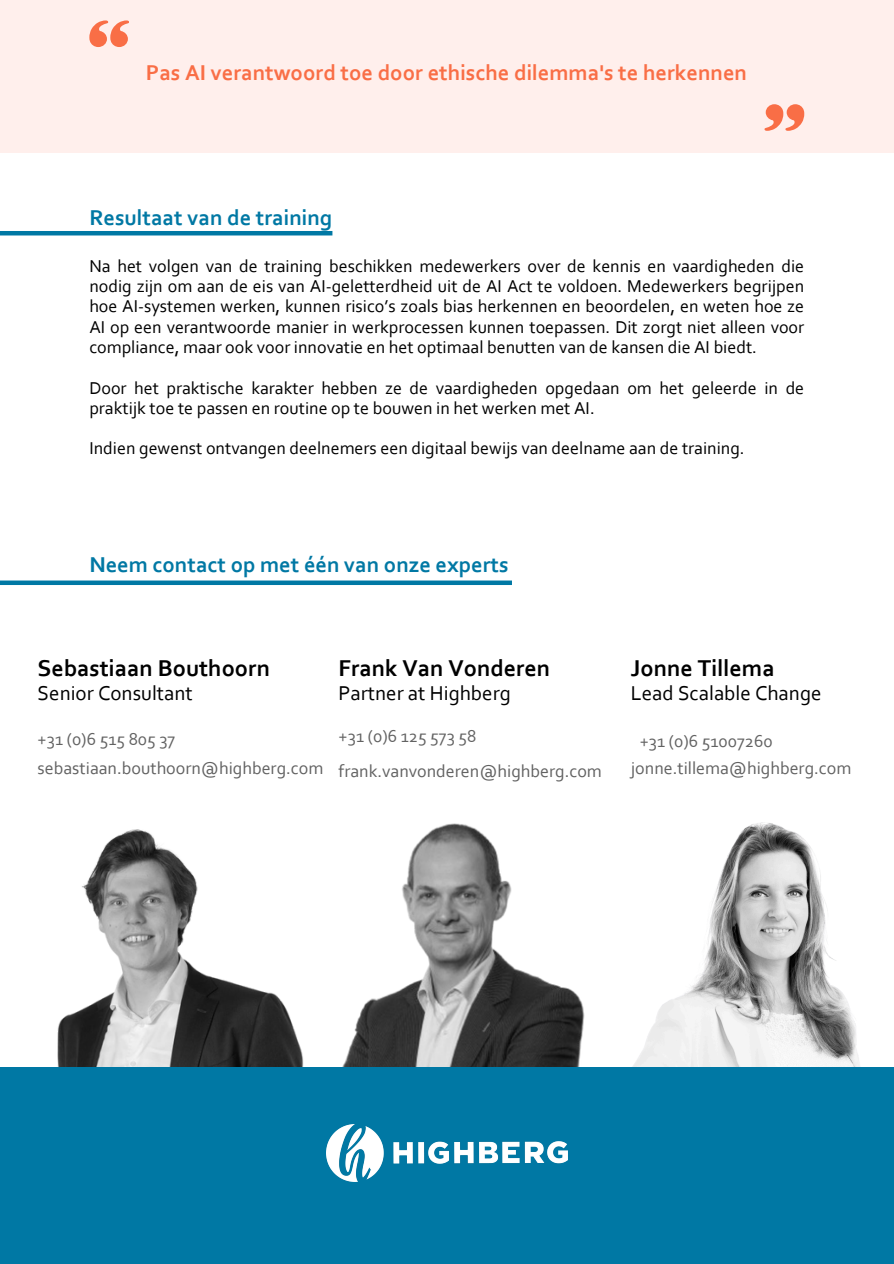
<style>
.page{position:relative;width:894px;height:1264px;background:#fff}
.page>*{position:absolute;margin:0;border:0;box-sizing:border-box;transform-origin:0 0}
.t1{font:700 24px "Corbel";color:#000}
.t2{font:700 22.5px "Corbel";color:#0078a4}
.t3{font:700 22.5px "Corbel";color:#f96e46}
.t4{font:21px "Corbel";color:#000}
.t5{font:18px/20.2px "Corbel";color:#000;text-align:justify}
.t6{font:18px "Corbel";color:#626262}
</style>
<div class="page">
<hr style="left:0;top:231px;width:332px;height:4px;background:#0078a4">
<div style="left:0;top:0;width:893px;height:152px;background:#ffefec"></div>
<svg style="left:764px;top:104px;width:40px;height:27px"></svg>
<svg style="left:89px;top:20px;width:40px;height:27px"></svg>
<img style="left:57px;top:829px;width:244px;height:238px">
<div style="left:0;top:580px;width:512px;height:5px;background:#0078a4"></div>
<img style="left:301px;top:823px;width:284px;height:244px">
<img style="left:632px;top:822px;width:228px;height:245px">
<div style="left:0;top:1067px;width:893px;height:196px;background:#0078a4"></div>
<img style="left:326px;top:1124px;width:241px;height:57px">
<p class="t3" style="left:146px;top:63px;width:602px">Pas AI verantwoord toe door ethische dilemma's te herkennen</p>
<p class="t2" style="left:89px;top:208px;width:244px">Resultaat van de training</p>
<h1 class="t5" style="left:89px;top:257px;width:716px">Na het volgen van de training beschikken medewerkers over de kennis en vaardigheden die nodig zijn om aan de eis van AI-geletterdheid uit de AI Act te voldoen. Medewerkers begrijpen hoe AI-systemen werken, kunnen risico’s zoals bias herkennen en beoordelen, en weten hoe ze AI op een verantwoorde manier in werkprocessen kunnen toepassen. Dit zorgt niet alleen voor compliance, maar ook voor innovatie en het optimaal benutten van de kansen die AI biedt.</h1>
<p class="t5" style="left:89px;top:379px;width:716px">Door het praktische karakter hebben ze de vaardigheden opgedaan om het geleerde in de praktijk toe te passen en routine op te bouwen in het werken met AI.</p>
<h1 class="t5" style="left:89px;top:440px;width:656px">Indien gewenst ontvangen deelnemers een digitaal bewijs van deelname aan de training.</h1>
<p class="t2" style="left:89px;top:555px;width:421px">Neem contact op met één van onze experts</p>
<h1 class="t1" style="left:338px;top:658px;width:213px">Frank Van Vonderen</h1>
<h1 class="t1" style="left:38px;top:658px;width:234px">Sebastiaan Bouthoorn</h1>
<p class="t4" style="left:38px;top:684px;width:157px">Senior Consultant</p>
<h1 class="t4" style="left:338px;top:684px;width:174px">Partner at Highberg</h1>
<h2 class="t4" style="left:630px;top:684px;width:192px">Lead Scalable Change</h2>
<h1 class="t6" style="left:338px;top:728px;width:139px">+31 (0)6 125 573 58</h1>
<h2 class="t6" style="left:338px;top:763px;width:265px">frank.vanvonderen@highberg.com</h2>
<p class="t1" style="left:630px;top:658px;width:145px">Jonne Tillema</p>
<p class="t6" style="left:38px;top:732px;width:139px">+31 (0)6 515 805 37</p>
<p class="t6" style="left:38px;top:760px;width:287px">sebastiaan.bouthoorn@highberg.com</p>
<p class="t6" style="left:639px;top:733px;width:134px">+31 (0)6 51007260</p>
<h2 class="t6" style="left:630px;top:760px;width:222px">jonne.tillema@highberg.com</h2>
</div>
